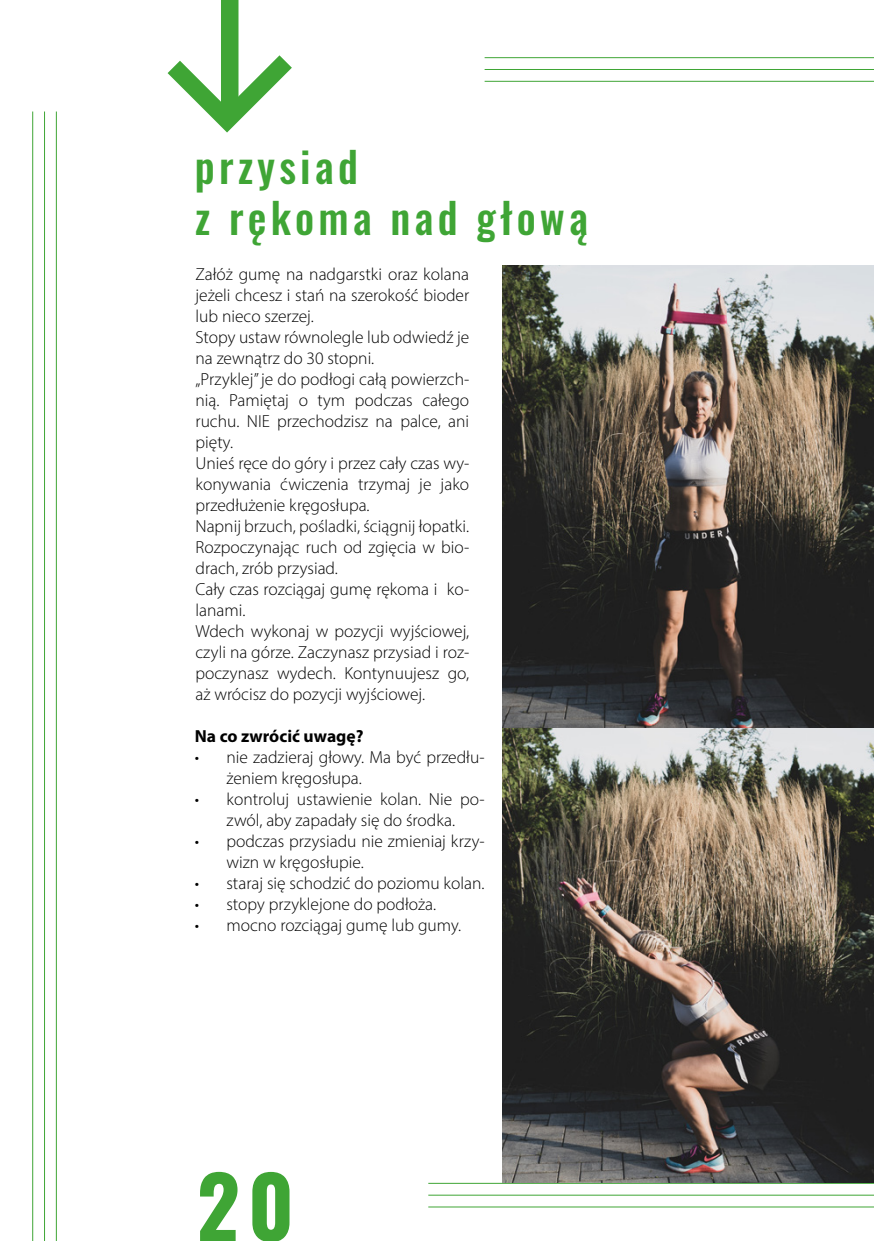
<style>
.page{position:relative;width:874px;height:1241px;background:#fff}
.page>*{position:absolute;margin:0;border:0;box-sizing:border-box;transform-origin:0 0}
.t1{font:700 84px "Oswald";color:#3fa535}
.t2{font:500 42px/50.4px "Oswald";letter-spacing:.1em;color:#3fa535}
.t3{font:300 17.5px/21px "Myriad Pro";color:#000}
.t4{font:700 17.5px "Myriad Pro";color:#000}
</style>
<div class="page">
<hr style="left:428px;top:1182px;width:445px;height:1px;background:#3fa535">
<hr style="left:428px;top:1194px;width:445px;height:1px;background:#3fa535">
<hr style="left:428px;top:1206px;width:445px;height:1px;background:#3fa535">
<hr style="left:32px;top:111px;width:1px;height:1129px;background:#3fa535">
<hr style="left:44px;top:111px;width:1px;height:1129px;background:#3fa535">
<hr style="left:56px;top:111px;width:1px;height:1129px;background:#3fa535">
<hr style="left:484px;top:57px;width:389px;height:1px;background:#3fa535">
<hr style="left:484px;top:69px;width:389px;height:1px;background:#3fa535">
<hr style="left:484px;top:81px;width:389px;height:1px;background:#3fa535">
<div style="left:221px;top:0;width:17px;height:109px;background:#3fa535"></div>
<svg style="left:167px;top:37px;width:125px;height:96px"></svg>
<img style="left:502px;top:266px;width:371px;height:916px">
<h2 class="t2" style="left:195px;top:142px;width:394px">przysiad<br>z rękoma nad głową</h2>
<p class="t3" style="left:195px;top:263px;width:275px">Załóż gumę na nadgarstki oraz kolana jeżeli chcesz i stań na szerokość bioder lub nieco szerzej.<br>Stopy ustaw równolegle lub odwiedź je na zewnątrz do 30 stopni.<br>„Przyklej” je do podłogi całą powierzch&shy;nią. Pamiętaj o tym podczas całego ruchu. NIE przechodzisz na palce, ani pięty.<br>Unieś ręce do góry i przez cały czas wy&shy;konywania ćwiczenia trzymaj je jako przedłużenie kręgosłupa.<br>Napnij brzuch, pośladki, ściągnij łopatki.<br>Rozpoczynając ruch od zgięcia w bio&shy;drach, zrób przysiad.<br>Cały czas rozciągaj gumę rękoma i ko&shy;lanami.<br>Wdech wykonaj w pozycji wyjściowej, czyli na górze. Zaczynasz przysiad i roz&shy;poczynasz wydech. Kontynuujesz go, aż wrócisz do pozycji wyjściowej.</p>
<p class="t4" style="left:195px;top:724px;width:170px">Na co zwrócić uwagę?</p>
<p class="t3" style="left:226px;top:746px;width:259px;text-indent:-32px">• nie zadzieraj głowy. Ma być przedłu&shy;żeniem kręgosłupa.</p>
<p class="t3" style="left:195px;top:788px;width:291px;text-align:center">• kontroluj ustawienie kolan. Nie po&shy;zwól, aby zapadały się do środka.</p>
<p class="t3" style="left:226px;top:830px;width:259px;text-indent:-32px">• podczas przysiadu nie zmieniaj krzy&shy;wizn w kręgosłupie.</p>
<p class="t3" style="left:195px;top:872px;width:291px">• staraj się schodzić do poziomu kolan.</p>
<p class="t3" style="left:195px;top:893px;width:242px">• stopy przyklejone do podłoża.</p>
<p class="t3" style="left:195px;top:914px;width:268px">• mocno rozciągaj gumę lub gumy.</p>
<h1 class="t1" style="left:195px;top:1148px;width:99px">20</h1>
</div>
